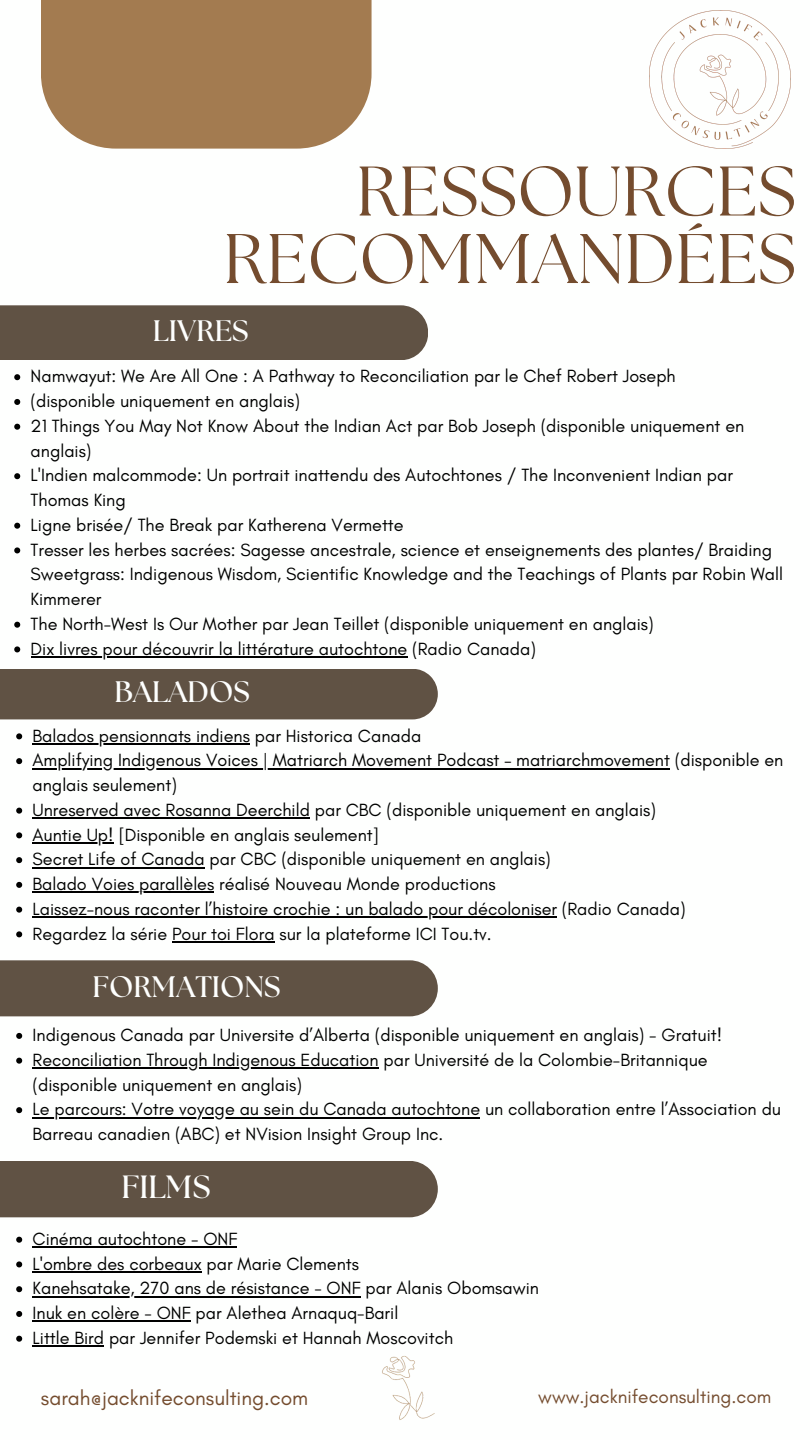
<style>
.page{position:relative;width:810px;height:1440px;background:#fff}
.page>*{position:absolute;margin:0;border:0;box-sizing:border-box;transform-origin:0 0}
.t1{font:70px/67.5px "The Seasons";color:#744c2e;text-align:right}
.t2{font:700 32.1px "The Seasons";color:#fefffe}
.t3{font:700 29.6px "The Seasons";color:#fefffe}
.t4{font:21px "Glacial Indifference";color:#744c2e}
.t5{font:19px "Glacial Indifference";color:#744c2e}
.t6{font:18px/24.8px "Glacial Indifference";color:#000}
</style>
<div class="page">
<div style="left:41px;top:0;width:331px;height:148px;background:#a37b50"></div>
<img style="left:649px;top:10px;width:141px;height:139px">
<div style="left:0;top:305px;width:428px;height:55px;background:#605244"></div>
<div style="left:0;top:669px;width:438px;height:50px;background:#605244"></div>
<div style="left:0;top:1161px;width:438px;height:56px;background:#605244"></div>
<img style="left:382px;top:1355px;width:53px;height:65px">
<svg style="left:14px;top:374px;width:6px;height:6px"></svg>
<svg style="left:14px;top:399px;width:6px;height:6px"></svg>
<svg style="left:14px;top:424px;width:6px;height:6px"></svg>
<svg style="left:14px;top:473px;width:6px;height:6px"></svg>
<svg style="left:14px;top:523px;width:6px;height:6px"></svg>
<svg style="left:14px;top:547px;width:6px;height:6px"></svg>
<svg style="left:14px;top:622px;width:6px;height:6px"></svg>
<svg style="left:14px;top:646px;width:6px;height:6px"></svg>
<hr style="left:31px;top:656px;width:376px;height:2px;background:#000">
<svg style="left:16px;top:733px;width:6px;height:6px"></svg>
<hr style="left:33px;top:743px;width:217px;height:2px;background:#000">
<svg style="left:16px;top:758px;width:6px;height:6px"></svg>
<hr style="left:33px;top:768px;width:637px;height:1px;background:#000">
<svg style="left:16px;top:808px;width:6px;height:6px"></svg>
<hr style="left:33px;top:817px;width:277px;height:2px;background:#000">
<svg style="left:16px;top:832px;width:6px;height:6px"></svg>
<hr style="left:33px;top:842px;width:81px;height:2px;background:#000">
<svg style="left:16px;top:857px;width:6px;height:6px"></svg>
<hr style="left:33px;top:867px;width:172px;height:1px;background:#000">
<svg style="left:16px;top:882px;width:6px;height:6px"></svg>
<hr style="left:33px;top:892px;width:181px;height:1px;background:#000">
<svg style="left:16px;top:907px;width:6px;height:6px"></svg>
<hr style="left:33px;top:916px;width:524px;height:2px;background:#000">
<svg style="left:16px;top:931px;width:6px;height:6px"></svg>
<hr style="left:172px;top:941px;width:103px;height:2px;background:#000">
<svg style="left:16px;top:1237px;width:6px;height:6px"></svg>
<hr style="left:33px;top:1246px;width:204px;height:2px;background:#000">
<svg style="left:16px;top:1261px;width:6px;height:6px"></svg>
<hr style="left:33px;top:1271px;width:169px;height:2px;background:#000">
<svg style="left:16px;top:1286px;width:6px;height:6px"></svg>
<hr style="left:33px;top:1296px;width:328px;height:1px;background:#000">
<svg style="left:16px;top:1311px;width:6px;height:6px"></svg>
<hr style="left:33px;top:1321px;width:158px;height:1px;background:#000">
<svg style="left:16px;top:1336px;width:6px;height:6px"></svg>
<hr style="left:33px;top:1345px;width:71px;height:2px;background:#000">
<div style="left:0;top:960px;width:438px;height:56px;background:#605244"></div>
<svg style="left:16px;top:1033px;width:6px;height:6px"></svg>
<svg style="left:16px;top:1058px;width:6px;height:6px"></svg>
<hr style="left:33px;top:1067px;width:346px;height:2px;background:#000">
<svg style="left:16px;top:1107px;width:6px;height:6px"></svg>
<hr style="left:33px;top:1117px;width:447px;height:1px;background:#000">
<p class="t1" style="left:223px;top:162px;width:574px">RESSOURCES<br>RECOMMANDÉES</p>
<h1 class="t3" style="left:153px;top:318px;width:97px">LIVRES</h1>
<p class="t6" style="left:31px;top:364px;width:647px">Namwayut: We Are All One : A Pathway to Reconciliation par le Chef Robert Joseph</p>
<p class="t6" style="left:31px;top:388px;width:271px">(disponible uniquement en anglais)</p>
<p class="t6" style="left:31px;top:413px;width:715px">21 Things You May Not Know About the Indian Act par Bob Joseph (disponible uniquement en anglais)</p>
<p class="t6" style="left:31px;top:463px;width:704px">L'Indien malcommode: Un portrait inattendu des Autochtones / The Inconvenient Indian par<br>Thomas King</p>
<p class="t6" style="left:31px;top:512px;width:375px">Ligne brisée/ The Break par Katherena Vermette</p>
<p class="t6" style="left:31px;top:537px;width:754px">Tresser les herbes sacrées: Sagesse ancestrale, science et enseignements des plantes/ Braiding<br>Sweetgrass: Indigenous Wisdom, Scientific Knowledge and the Teachings of Plants par Robin Wall<br>Kimmerer</p>
<p class="t6" style="left:31px;top:611px;width:625px">The North-West Is Our Mother par Jean Teillet (disponible uniquement en anglais)</p>
<p class="t6" style="left:31px;top:636px;width:507px">Dix livres pour découvrir la littérature autochtone (Radio Canada)</p>
<p class="t3" style="left:115px;top:678px;width:137px">BALADOS</p>
<p class="t6" style="left:33px;top:723px;width:390px">Balados pensionnats indiens par Historica Canada</p>
<p class="t6" style="left:33px;top:748px;width:752px">Amplifying Indigenous Voices | Matriarch Movement Podcast – matriarchmovement (disponible en anglais seulement)</p>
<p class="t6" style="left:33px;top:797px;width:625px">Unreserved avec Rosanna Deerchild par CBC (disponible uniquement en anglais)</p>
<p class="t6" style="left:33px;top:822px;width:348px">Auntie Up! [Disponible en anglais seulement]</p>
<p class="t6" style="left:33px;top:847px;width:520px">Secret Life of Canada par CBC (disponible uniquement en anglais)</p>
<p class="t6" style="left:33px;top:871px;width:465px">Balado Voies parallèles réalisé Nouveau Monde productions</p>
<p class="t6" style="left:33px;top:896px;width:655px">Laissez-nous raconter l’histoire crochie : un balado pour décoloniser (Radio Canada)</p>
<p class="t6" style="left:33px;top:921px;width:461px">Regardez la série Pour toi Flora sur la plateforme ICI Tou.tv.</p>
<p class="t3" style="left:93px;top:973px;width:189px">FORMATIONS</p>
<p class="t6" style="left:33px;top:1022px;width:691px">Indigenous Canada par Universite d’Alberta (disponible uniquement en anglais) - Gratuit!</p>
<p class="t6" style="left:33px;top:1047px;width:677px">Reconciliation Through Indigenous Education par Université de la Colombie-Britannique (disponible uniquement en anglais)</p>
<p class="t6" style="left:33px;top:1097px;width:750px">Le parcours: Votre voyage au sein du Canada autochtone un collaboration entre l’Association du<br>Barreau canadien (ABC) et NVision Insight Group Inc.</p>
<p class="t2" style="left:121px;top:1172px;width:91px">FILMS</p>
<p class="t6" style="left:33px;top:1226px;width:206px">Cinéma autochtone - ONF</p>
<p class="t6" style="left:33px;top:1251px;width:328px">L'ombre des corbeaux par Marie Clements</p>
<p class="t6" style="left:33px;top:1276px;width:508px">Kanehsatake, 270 ans de résistance - ONF par Alanis Obomsawin</p>
<p class="t6" style="left:33px;top:1301px;width:367px">Inuk en colère - ONF par Alethea Arnaquq-Baril</p>
<p class="t6" style="left:33px;top:1325px;width:422px">Little Bird par Jennifer Podemski et Hannah Moscovitch</p>
<p class="t4" style="left:41px;top:1385px;width:269px">sarah@jacknifeconsulting.com</p>
<p class="t5" style="left:538px;top:1385px;width:234px">www.jacknifeconsulting.com</p>
</div>
